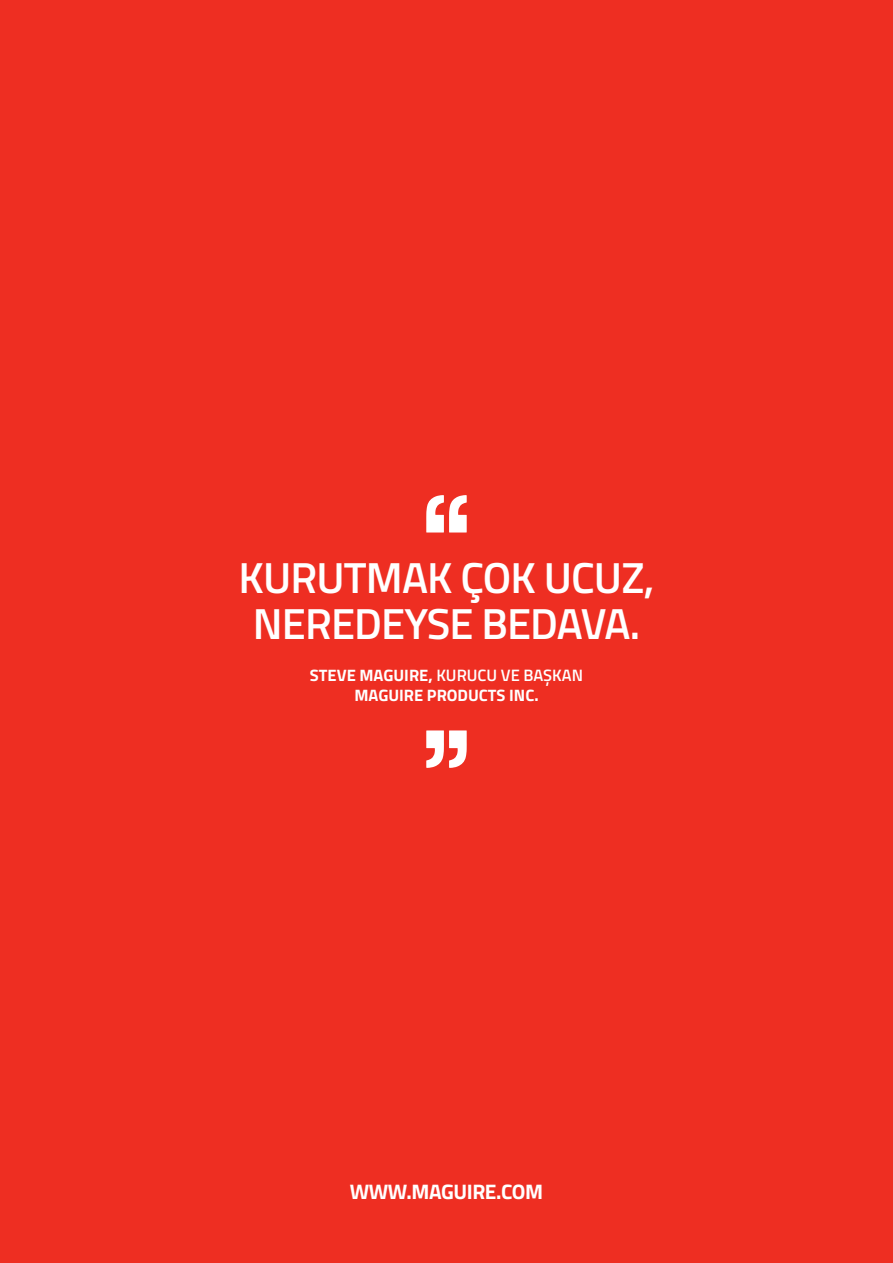
<style>
.page{position:relative;width:893px;height:1263px;background:#ee2e22}
.page>*{position:absolute;margin:0;border:0;box-sizing:border-box;transform-origin:0 0}
.t1{font:600 43.5px/46.5px "Titillium Web";letter-spacing:-.02em;color:#fff;text-align:center}
.t2{font:700 21px "Titillium Web";letter-spacing:-.02em;color:#fff}
.t3{font:700 16.5px/19.8px "Titillium Web";color:#fff;text-align:center}
.s1{font-weight:600}
</style>
<div class="page">
<svg style="left:426px;top:495px;width:41px;height:37px"></svg>
<svg style="left:426px;top:730px;width:41px;height:38px"></svg>
<h1 class="t1" style="left:239px;top:552px;width:417px">KURUTMAK ÇOK UCUZ,<br>NEREDEYSE BEDAVA.</h1>
<p class="t3" style="left:310px;top:666px;width:275px">STEVE MAGUIRE, <span class="s1">KURUCU VE BAŞKAN<br></span>MAGUIRE PRODUCTS INC.</p>
<p class="t2" style="left:350px;top:1180px;width:195px">WWW.MAGUIRE.COM</p>
</div>
